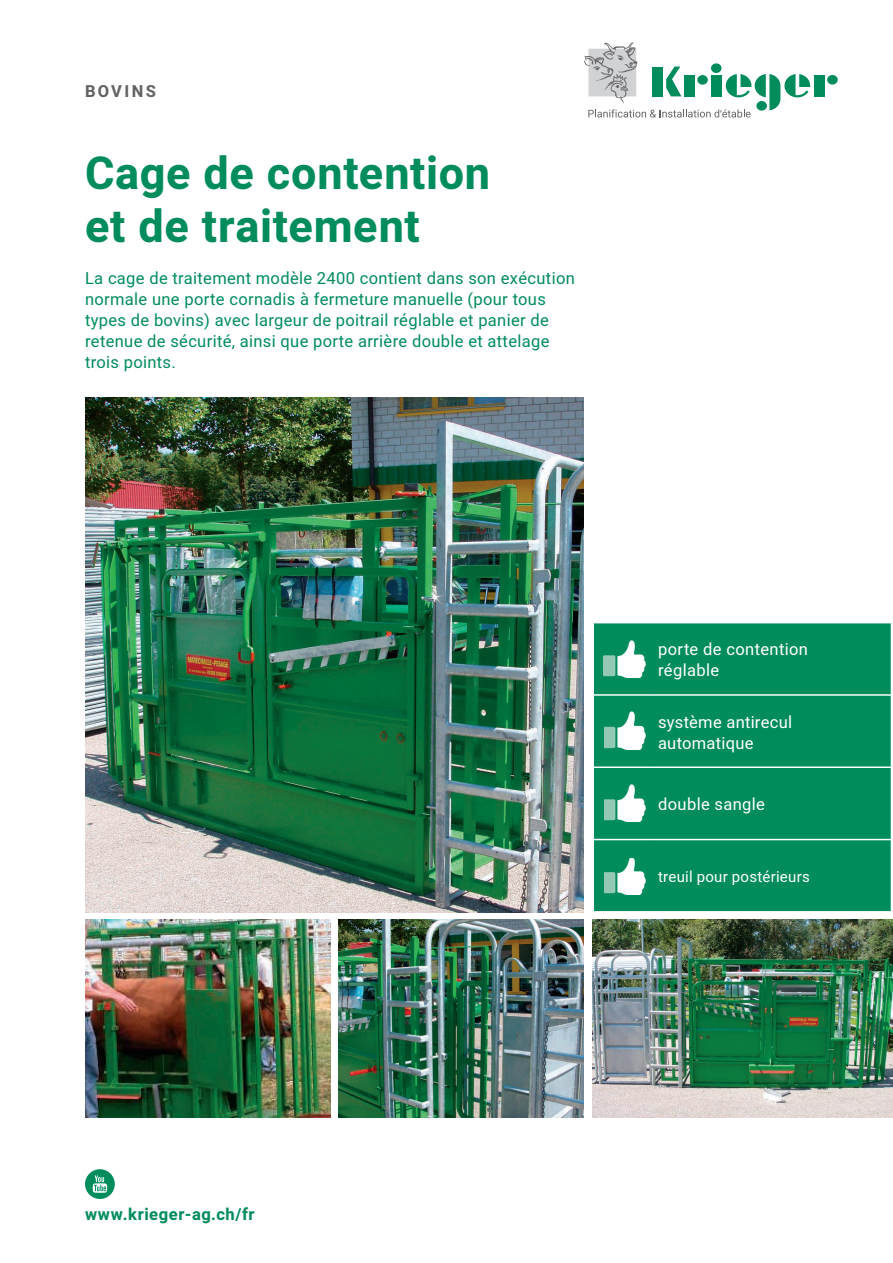
<style>
.page{position:relative;width:893px;height:1263px;background:#fff}
.page>*{position:absolute;margin:0;border:0;box-sizing:border-box;transform-origin:0 0}
.t1{font:700 45px/52.5px "Heebo";letter-spacing:.015em;color:#008c5b}
.t2{font:16.5px/21px "Heebo";letter-spacing:.02em;color:#008c5b}
.t3{font:16.5px/21px "Heebo";letter-spacing:.02em;color:#fff}
.t4{font:700 16.5px "Heebo";letter-spacing:.04em;color:#008c5b}
.t5{font:700 16.5px "Heebo";letter-spacing:.145em;color:#636366}
.t6{font:15px "Heebo";letter-spacing:.02em;color:#fff}
</style>
<div class="page">
<svg style="left:85px;top:1169px;width:30px;height:30px"></svg>
<img style="left:85px;top:919px;width:245px;height:198px">
<img style="left:339px;top:919px;width:245px;height:198px">
<img style="left:592px;top:919px;width:301px;height:198px">
<img style="left:85px;top:397px;width:499px;height:515px">
<div style="left:814px;top:75px;width:11px;height:21px;background:#008c5b"></div>
<div style="left:827px;top:75px;width:11px;height:10px;background:#008c5b;border-radius:50%"></div>
<svg style="left:584px;top:43px;width:226px;height:75px"></svg>
<div style="left:594px;top:623px;width:297px;height:216px;background:#008c5b"></div>
<div style="left:594px;top:840px;width:297px;height:71px;background:#008c5b"></div>
<hr style="left:592px;top:694px;width:60px;height:2px;background:#fff">
<hr style="left:652px;top:694px;width:240px;height:2px;background:#fff">
<hr style="left:592px;top:766px;width:60px;height:2px;background:#fff">
<hr style="left:652px;top:766px;width:240px;height:2px;background:#fff">
<img style="left:604px;top:639px;width:42px;height:38px">
<img style="left:604px;top:711px;width:42px;height:38px">
<img style="left:604px;top:784px;width:42px;height:37px">
<img style="left:604px;top:858px;width:42px;height:37px">
<p class="t5" style="left:85px;top:79px;width:73px">BOVINS</p>
<h1 class="t1" style="left:85px;top:148px;width:407px">Cage de contention et de traitement</h1>
<p class="t2" style="left:85px;top:268px;width:491px">La cage de traitement modèle 2400 contient dans son exécution normale une porte cornadis à fermeture manuelle (pour tous types de bovins) avec largeur de poitrail réglable et panier de retenue de sécurité, ainsi que porte arrière double et attelage trois points.</p>
<p class="t3" style="left:658px;top:639px;width:151px">porte de contention réglable</p>
<p class="t3" style="left:658px;top:711px;width:136px">système antirecul automatique</p>
<p class="t3" style="left:658px;top:794px;width:108px">double sangle</p>
<p class="t6" style="left:658px;top:866px;width:153px">treuil pour postérieurs</p>
<p class="t4" style="left:85px;top:1203px;width:171px">www.krieger-ag.ch/fr</p>
</div>
